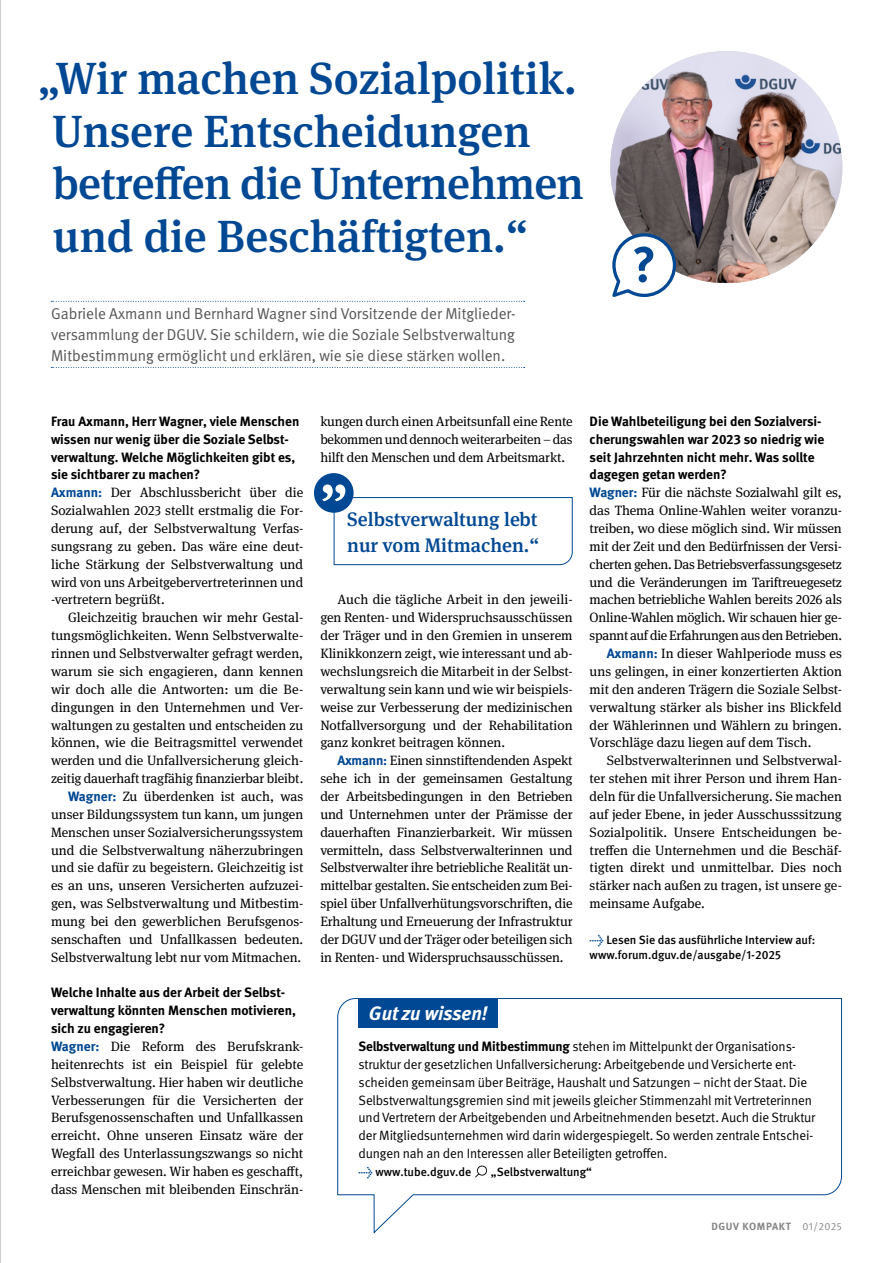
<style>
.page{position:relative;width:893px;height:1263px;background:#fff}
.page>*{position:absolute;margin:0;border:0;box-sizing:border-box;transform-origin:0 0}
.t1{font:700 50.1px "DGUV Meta";color:#004893}
.Headlines_H1_mehrzeilig_Seite_3_30_38_69{font:500 45px/52.5px "DGUV Meta Serif";color:#004893}
.t2{font:500 19.5px/25.5px "DGUV Meta Serif";color:#004893}
.Headlines_H1{font:italic 700 19.5px "DGUV Meta";color:#fff}
.Interview_P_Anleser_Interview{font:15.75px/21px "DGUV Meta";color:#565655;text-align:justify}
.Copytexte_FT_Einzug{font:13.5px/17.9px "DGUV Meta Serif";color:#000;text-align:justify}
.Copytexte_FT{font:13.5px/17.9px "DGUV Meta Serif";letter-spacing:-.01em;color:#000;text-align:justify}
.Copytexte_P_Gut_zu_wissen{font:13.5px/17.9px "DGUV Meta";letter-spacing:-.01em;color:#000}
.Copytexte_FT_Zwischenhead_Copy{font:700 13.5px/17.9px "DGUV Meta";color:#000}
.Copytexte_P_Link{font:500 12px/15px "DGUV Meta";color:#000}
.t3{font:700 10.5px "DGUV Meta";letter-spacing:.06em;color:#868786}
.s1{font-family:"DGUV Meta";font-weight:700;color:#004893}
.s2{color:#004893}
.s3{font-weight:700}
.s4{font-weight:400}
</style>
<div class="page">
<img style="left:610px;top:51px;width:232px;height:232px;border-radius:114px">
<svg style="left:51px;top:301px;width:474px;height:1px"></svg>
<svg style="left:51px;top:367px;width:474px;height:1px"></svg>
<svg style="left:612px;top:232px;width:66px;height:65px"></svg>
<div style="left:314px;top:473px;width:40px;height:40px;background:#004893;border-radius:50%"></div>
<svg style="left:322px;top:484px;width:251px;height:81px"></svg>
<svg style="left:337px;top:998px;width:505px;height:236px"></svg>
<svg style="left:475px;top:1165px;width:13px;height:12px"></svg>
<div style="left:358px;top:998px;width:140px;height:29px;background:#004893"></div>
<hr style="left:0;top:0;width:1px;height:1263px;background:#9c9c9d">
<h1 class="Headlines_H1_mehrzeilig_Seite_3_30_38_69" style="left:52px;top:53px;width:533px;text-indent:-14px">„Wir machen Sozialpolitik.<br>Unsere Entscheidungen betreffen die Unternehmen und die Beschäftigten.“</h1>
<p class="Interview_P_Anleser_Interview" style="left:51px;top:303px;width:466px">Gabriele Axmann und Bernhard Wagner sind Vorsitzende der Mitglieder&shy;versammlung der DGUV. Sie schildern, wie die Soziale Selbstverwaltung Mitbestimmung ermöglicht und erklären, wie sie diese stärken wollen.</p>
<h1 class="t1" style="left:632px;top:235px;width:25px">?</h1>
<h2 class="Copytexte_FT_Zwischenhead_Copy" style="left:51px;top:413px;width:250px">Frau Axmann, Herr Wagner, viele Menschen wissen nur wenig über die Soziale Selbst&shy;verwaltung. Welche Möglichkeiten gibt es, sie sichtbarer zu machen?</h2>
<p class="Copytexte_FT" style="left:51px;top:484px;width:254px"><span class="s1">Axmann:</span> Der Abschlussbericht über die Sozialwahlen 2023 stellt erstmalig die For&shy;derung auf, der Selbstverwaltung Verfas&shy;sungsrang zu geben. Das wäre eine deut&shy;liche Stärkung der Selbstverwaltung und wird von uns Arbeitgebervertreterinnen und -vertretern begrüßt.</p>
<p class="Copytexte_FT_Einzug" style="left:51px;top:609px;width:254px;text-indent:17px">Gleichzeitig brauchen wir mehr Gestal&shy;tungsmöglichkeiten. Wenn Selbstverwalte&shy;rinnen und Selbstverwalter gefragt werden, warum sie sich engagieren, dann kennen wir doch alle die Antworten: um die Be&shy;dingungen in den Unternehmen und Ver&shy;waltungen zu gestalten und entscheiden zu können, wie die Beitragsmittel verwendet werden und die Unfallversicherung gleich&shy;zeitig dauerhaft tragfähig finanzierbar bleibt.</p>
<p class="Copytexte_FT_Einzug" style="left:51px;top:788px;width:254px;text-indent:17px"><span class="s1">Wagner:</span> Zu überdenken ist auch, was unser Bildungssystem tun kann, um jungen Menschen unser Sozialversicherungssystem und die Selbstverwaltung näherzubringen und sie dafür zu begeistern. Gleichzeitig ist es an uns, unseren Versicherten aufzuzei&shy;gen, was Selbstverwaltung und Mitbestim&shy;mung bei den gewerblichen Berufsgenos&shy;senschaften und Unfallkassen bedeuten.<br>Selbstverwaltung lebt nur vom Mitmachen.</p>
<h2 class="Copytexte_FT_Zwischenhead_Copy" style="left:51px;top:984px;width:246px">Welche Inhalte aus der Arbeit der Selbst&shy;verwaltung könnten Menschen motivieren, sich zu engagieren?</h2>
<p class="Copytexte_FT" style="left:51px;top:1038px;width:254px"><span class="s1">Wagner:</span> Die Reform des Berufskrank&shy;heitenrechts ist ein Beispiel für gelebte Selbstverwaltung. Hier haben wir deutliche Verbesserungen für die Versicherten der Berufsgenossenschaften und Unfallkassen erreicht. Ohne unseren Einsatz wäre der Wegfall des Unterlassungszwangs so nicht erreichbar gewesen. Wir haben es geschafft, dass Menschen mit bleibenden Einschrän-</p>
<p class="Copytexte_FT" style="left:320px;top:413px;width:254px">kungen durch einen Arbeitsunfall eine Rente bekommen und dennoch weiterarbeiten – das hilft den Menschen und dem Arbeitsmarkt.</p>
<p class="t2" style="left:347px;top:507px;width:193px">Selbstverwaltung lebt nur vom Mitmachen.“</p>
<p class="Copytexte_FT_Einzug" style="left:320px;top:591px;width:254px;text-indent:17px">Auch die tägliche Arbeit in den jeweili&shy;gen Renten- und Widerspruchsausschüssen der Träger und in den Gremien in unserem Klinikkonzern zeigt, wie interessant und ab&shy;wechslungsreich die Mitarbeit in der Selbst&shy;verwaltung sein kann und wie wir beispiels&shy;weise zur Verbesserung der medizinischen Notfallversorgung und der Rehabilitation ganz konkret beitragen können.</p>
<p class="Copytexte_FT_Einzug" style="left:320px;top:752px;width:254px;text-indent:17px"><span class="s1">Axmann:</span> Einen sinnstiftendenden Aspekt sehe ich in der gemeinsamen Gestaltung der Arbeitsbedingungen in den Betrieben und Unternehmen unter der Prämisse der dauerhaften Finanzierbarkeit. Wir müssen vermitteln, dass Selbstverwalterinnen und Selbstverwalter ihre betriebliche Realität un&shy;mittelbar gestalten. Sie entscheiden zum Bei&shy;spiel über Unfallverhütungsvorschriften, die Erhaltung und Erneuerung der Infrastruktur der DGUV und der Träger oder beteiligen sich in Renten- und Widerspruchsausschüssen.</p>
<h1 class="Headlines_H1" style="left:369px;top:1002px;width:120px">Gut zu wissen!</h1>
<h2 class="Copytexte_FT_Zwischenhead_Copy" style="left:590px;top:413px;width:236px">Die Wahlbeteiligung bei den Sozialversi&shy;cherungswahlen war 2023 so niedrig wie seit Jahrzehnten nicht mehr. Was sollte dagegen getan werden?</h2>
<p class="Copytexte_FT" style="left:590px;top:484px;width:254px"><span class="s1">Wagner:</span> Für die nächste Sozialwahl gilt es, das Thema Online-Wahlen weiter voranzu&shy;treiben, wo diese möglich sind. Wir müssen mit der Zeit und den Bedürfnissen der Versi&shy;cherten gehen. Das Betriebsverfassungsgesetz und die Veränderungen im Tariftreuegesetz machen betriebliche Wahlen bereits 2026 als Online-Wahlen möglich. Wir schauen hier ge&shy;spannt auf die Erfahrungen aus den Betrieben.</p>
<p class="Copytexte_FT_Einzug" style="left:590px;top:645px;width:254px;text-indent:17px"><span class="s1">Axmann:</span> In dieser Wahlperiode muss es uns gelingen, in einer konzertierten Aktion mit den anderen Trägern die Soziale Selbst&shy;verwaltung stärker als bisher ins Blickfeld der Wählerinnen und Wählern zu bringen.<br>Vorschläge dazu liegen auf dem Tisch.</p>
<p class="Copytexte_FT_Einzug" style="left:590px;top:752px;width:254px;text-indent:17px">Selbstverwalterinnen und Selbstverwal&shy;ter stehen mit ihrer Person und ihrem Han&shy;deln für die Unfallversicherung. Sie machen auf jeder Ebene, in jeder Ausschusssitzung Sozialpolitik. Unsere Entscheidungen be&shy;treffen die Unternehmen und die Beschäf&shy;tigten direkt und unmittelbar. Dies noch stärker nach außen zu tragen, ist unsere ge&shy;meinsame Aufgabe.</p>
<p class="Copytexte_P_Link" style="left:590px;top:932px;width:227px"><span class="s2">→</span> Lesen Sie das ausführliche Interview auf: www.forum.dguv.de/ausgabe/1-2025</p>
<p class="Copytexte_P_Gut_zu_wissen" style="left:359px;top:1038px;width:458px"><span class="s3">Selbstverwaltung und Mitbestimmung</span> stehen im Mittelpunkt der Organisations&shy;struktur der gesetzlichen Unfallversicherung: Arbeitgebende und Versicherte ent&shy;scheiden gemeinsam über Beiträge, Haushalt und Satzungen – nicht der Staat. Die Selbstverwaltungsgremien sind mit jeweils gleicher Stimmenzahl mit Vertreterinnen und Vertretern der Arbeitgebenden und Arbeitnehmenden besetzt. Auch die Struktur der Mitgliedsunternehmen wird darin widergespiegelt. So werden zentrale Entschei&shy;dungen nah an den Interessen aller Beteiligten getroffen.</p>
<p class="Copytexte_P_Link" style="left:359px;top:1165px;width:114px"><span class="s2">→</span> www.tube.dguv.de</p>
<p class="Copytexte_P_Link" style="left:491px;top:1165px;width:102px">„Selbstverwaltung“</p>
<p class="t3" style="left:711px;top:1220px;width:132px">DGUV KOMPAKT <span class="s4">01/2025</span></p>
</div>
